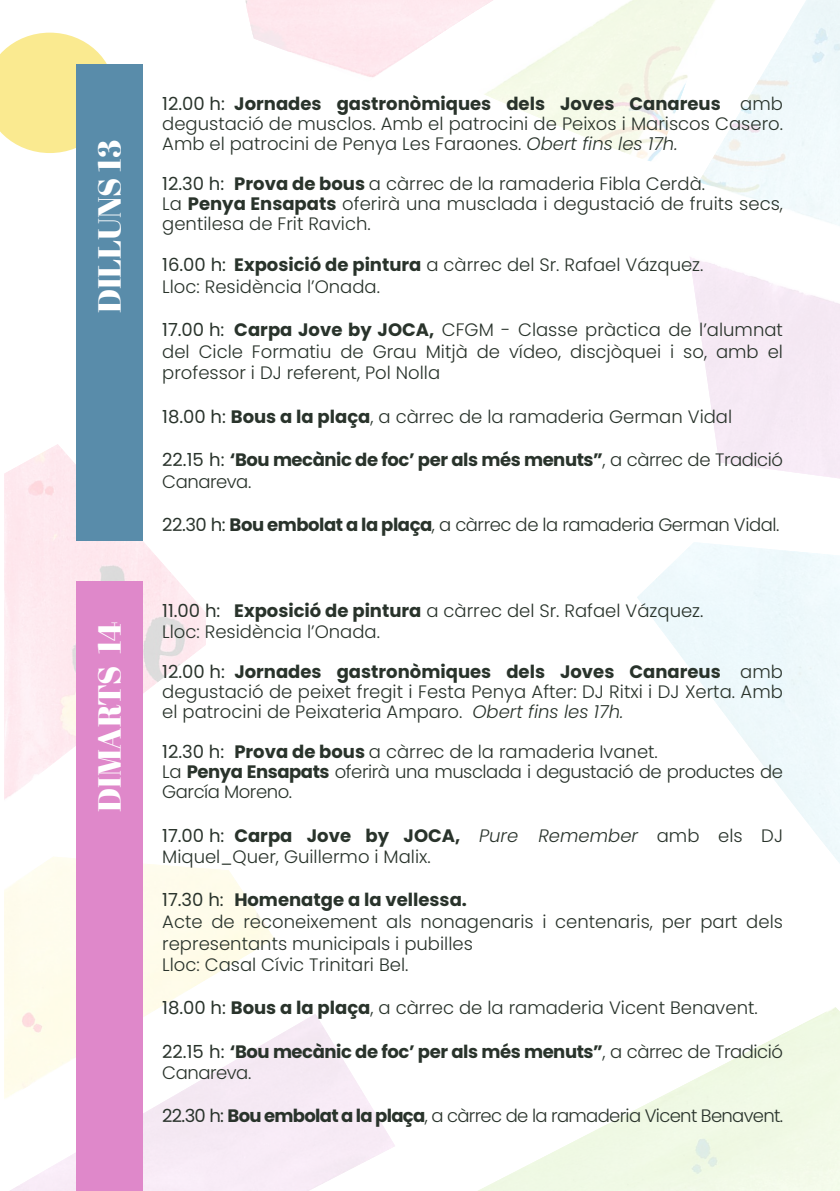
<style>
.page{position:relative;width:840px;height:1191px;background:#fff}
.page>*{position:absolute;margin:0;border:0;box-sizing:border-box;transform-origin:0 0}
.t1{font:32px "Abril Fatface";color:#fff}
.t2{font:300 18px/21.6px "Poppins";color:#29332b}
.t3{font:300 18px/20px "Poppins";letter-spacing:-.025em;color:#29332b}
.t4{font:700 18px/21.6px "Poppins";letter-spacing:-.025em;color:#29332b}
.t5{font:300 18px "Poppins";letter-spacing:-.04em;color:#29332b}
.s1{font-weight:400}
.s2{font-weight:700}
.s3{font-style:italic}
.s4{font-weight:300}
</style>
<div class="page">
<img style="left:4px;top:0;width:835px;height:1191px">
<svg style="left:0;top:33px;width:115px;height:120px;background:#faec9f"></svg>
<div style="left:76px;top:64px;width:66px;height:477px;background:#598caa"></div>
<div style="left:76px;top:582px;width:66px;height:609px;background:#df88ca"></div>
<h1 class="t1" style="left:91px;top:313px;width:175px;rotate:-90deg">DILLUNS 13</h1>
<h1 class="t1" style="left:91px;top:812px;width:192px;rotate:-90deg">DIMARTS 14</h1>
<p class="t2" style="left:162px;top:95px;width:622px;line-height:20px;text-align:justify"><span class="s1">12.00 h:</span> <span class="s2">Jornades gastronòmiques dels Joves Canareus</span> amb degustació de musclos. Amb el patrocini de Peixos i Mariscos Casero.<br>Amb el patrocini de Penya Les Faraones. <span class="s3">Obert fins les 17h.</span></p>
<p class="t2" style="left:162px;top:175px;width:622px;line-height:20px"><span class="s1">12.30 h:</span> <span class="s2">Prova de bous</span> a càrrec de la ramaderia Fibla Cerdà.<br>La <span class="s2">Penya Ensapats</span> oferirà una musclada i degustació de fruits secs, gentilesa de Frit Ravich.</p>
<p class="t2" style="left:162px;top:256px;width:542px"><span class="s1">16.00 h:</span> <span class="s2">Exposició de pintura</span> a càrrec del Sr. Rafael Vázquez.<br>Lloc: Residència l’Onada.</p>
<p class="t2" style="left:162px;top:321px;width:622px;text-align:justify"><span class="s1">17.00 h:</span> <span class="s2">Carpa Jove by JOCA,</span> CFGM - Classe pràctica de l’alumnat del Cicle Formatiu de Grau Mitjà de vídeo, discjòquei i so, amb el professor i DJ referent, Pol Nolla</p>
<p class="t2" style="left:162px;top:407px;width:571px"><span class="s1">18.00 h:</span> <span class="s2">Bous a la plaça</span>, a càrrec de la ramaderia German Vidal</p>
<p class="t4" style="left:162px;top:450px;width:622px"><span class="s1">22.15 h:</span> ‘Bou mecànic de foc’ per als més menuts”<span class="s4">, a càrrec de Tradició<br>Canareva.</span></p>
<p class="t3" style="left:162px;top:516px;width:618px"><span class="s1">22.30 h:</span> <span class="s2">Bou embolat a la plaça</span>, a càrrec de la ramaderia German Vidal.</p>
<p class="t2" style="left:162px;top:601px;width:542px"><span class="s1">11.00 h:</span> <span class="s2">Exposició de pintura</span> a càrrec del Sr. Rafael Vázquez.<br>Lloc: Residència l’Onada.</p>
<p class="t2" style="left:162px;top:664px;width:622px;line-height:20px;text-align:justify"><span class="s1">12.00 h:</span> <span class="s2">Jornades gastronòmiques dels Joves Canareus</span> amb degustació de peixet fregit i Festa Penya After: DJ Ritxi i DJ Xerta. Amb el patrocini de Peixateria Amparo. <span class="s3">Obert fins les 17h.</span></p>
<p class="t3" style="left:162px;top:743px;width:622px"><span class="s1">12.30 h:</span> <span class="s2">Prova de bous</span> a càrrec de la ramaderia Ivanet.<br>La <span class="s2">Penya Ensapats</span> oferirà una musclada i degustació de productes de<br>García Moreno.</p>
<p class="t2" style="left:162px;top:826px;width:622px"><span class="s1">17.00 h:</span> <span class="s2">Carpa Jove by JOCA,</span> <span class="s3">Pure Remember</span> amb els DJ<br>Miquel_Quer, Guillermo i Malix.</p>
<p class="t2" style="left:162px;top:891px;width:622px"><span class="s1">17.30 h:</span> <span class="s2">Homenatge a la vellessa.<br></span>Acte de reconeixement als nonagenaris i centenaris, per part dels representants municipals i pubilles<br>Lloc: Casal Cívic Trinitari Bel.</p>
<p class="t2" style="left:162px;top:999px;width:596px"><span class="s1">18.00 h:</span> <span class="s2">Bous a la plaça</span>, a càrrec de la ramaderia Vicent Benavent.</p>
<p class="t4" style="left:162px;top:1041px;width:622px"><span class="s1">22.15 h:</span> ‘Bou mecànic de foc’ per als més menuts”<span class="s4">, a càrrec de Tradició<br>Canareva.</span></p>
<p class="t5" style="left:162px;top:1108px;width:622px"><span class="s1">22.30 h:</span> <span class="s2">Bou embolat a la plaça</span>, a càrrec de la ramaderia Vicent Benavent.</p>
</div>
